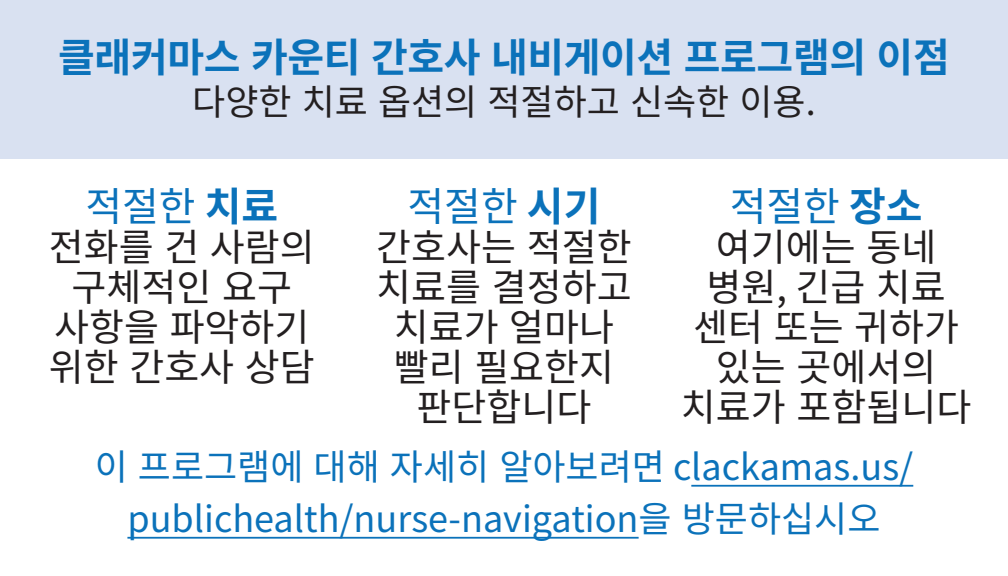
<style>
.page{position:relative;width:1008px;height:576px;background:#fff}
.page>*{position:absolute;margin:0;border:0;box-sizing:border-box;transform-origin:0 0}
.t1{font:700 40px "Noto Sans CJ Kkr";letter-spacing:-.01em;color:#0b72ba}
.t2{font:40px "Noto Sans CJ Kkr";color:#0b72ba}
.t3{font:38px/40px "Noto Sans CJ Kkr";color:#231f20;text-align:center}
.t4{font:36px/52px "Noto Sans CJ Kkr";color:#0b72ba;text-align:center}
.t5{font:36px "Noto Sans CJ Kkr";color:#231f20}
.s1{font-weight:700}
</style>
<div class="page">
<hr style="left:691px;top:485px;width:222px;height:2px;background:#0b72ba">
<hr style="left:127px;top:537px;width:512px;height:2px;background:#0b72ba">
<div style="left:0;top:0;width:1008px;height:158px;background:#d9e1f1"></div>
<p class="t1" style="left:58px;top:34px;width:893px">클래커마스 카운티 간호사 내비게이션 프로그램의 이점</p>
<p class="t5" style="left:192px;top:81px;width:625px">다양한 치료 옵션의 적절하고 신속한 이용.</p>
<p class="t2" style="left:85px;top:184px;width:194px">적절한 <span class="s1">치료</span></p>
<p class="t3" style="left:49px;top:228px;width:267px">전화를 건 사람의 구체적인 요구 사항을 파악하기 위한 간호사 상담</p>
<p class="t2" style="left:408px;top:184px;width:194px">적절한 <span class="s1">시기</span></p>
<p class="t3" style="left:376px;top:228px;width:257px">간호사는 적절한 치료를 결정하고 치료가 얼마나 빨리 필요한지 판단합니다</p>
<p class="t2" style="left:730px;top:184px;width:194px">적절한 <span class="s1">장소</span></p>
<p class="t3" style="left:681px;top:228px;width:292px">여기에는 동네 병원, 긴급 치료 센터 또는 귀하가 있는 곳에서의 치료가 포함됩니다</p>
<p class="t4" style="left:95px;top:442px;width:820px">이 프로그램에 대해 자세히 알아보려면 clackamas.us/ publichealth/nurse-navigation을 방문하십시오</p>
</div>
